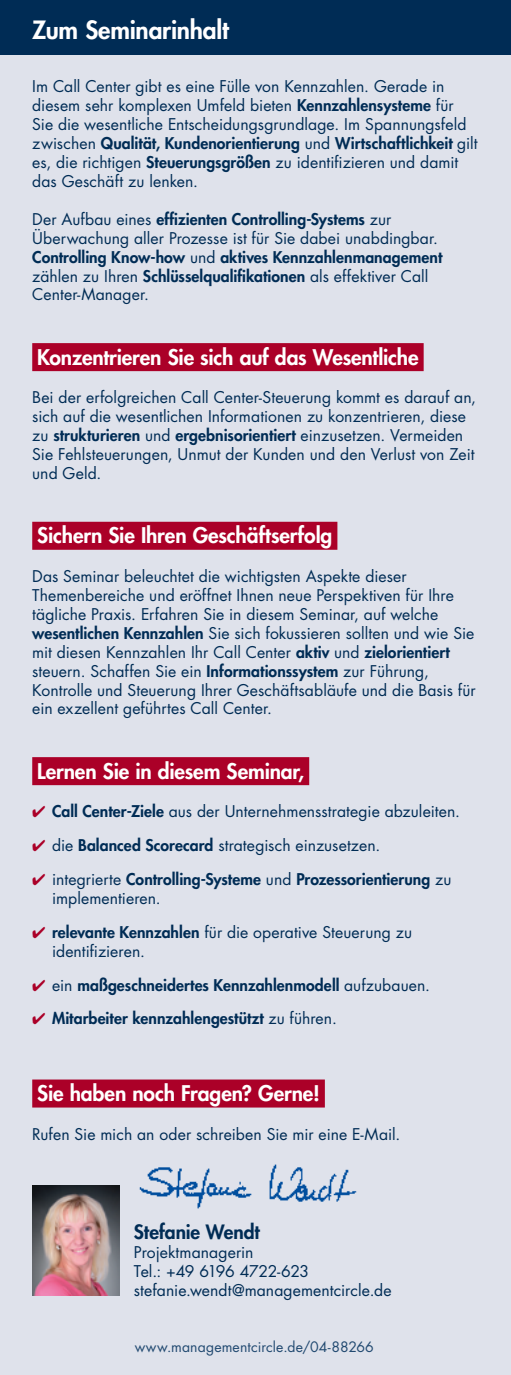
<style>
.page{position:relative;width:511px;height:1375px;background:#fff}
.page>*{position:absolute;margin:0;border:0;box-sizing:border-box;transform-origin:0 0}
.t1{font:800 24.5px "Futura Std";letter-spacing:-.01em;color:#fff}
.t2{font:800 21px "Futura Std";letter-spacing:-.005em;color:#fff}
.t3{font:800 19.25px "Futura Std";letter-spacing:-.005em;color:#002c55}
.t4{font:15.75px/18.9px "Futura Std";letter-spacing:.005em;color:#002c55}
.t5{font:800 15.75px/18.9px "Futura Std";letter-spacing:.005em;color:#002c55}
.t6{font:14px "Futura Std";letter-spacing:.01em;color:#224a71}
.s1{font-weight:800}
.s2{color:#ab0028}
.s3{font-weight:400}
</style>
<div class="page">
<div style="left:0;top:36px;width:511px;height:1338px;background:#dfe2eb"></div>
<div style="left:0;top:0;width:511px;height:55px;background:#002c55"></div>
<div style="left:32px;top:343px;width:392px;height:28px;background:#ab0028"></div>
<div style="left:32px;top:521px;width:305px;height:28px;background:#ab0028"></div>
<div style="left:32px;top:757px;width:277px;height:28px;background:#ab0028"></div>
<div style="left:32px;top:1079px;width:293px;height:28px;background:#ab0028"></div>
<img style="left:32px;top:1185px;width:87px;height:110px">
<img style="left:139px;top:1164px;width:218px;height:45px">
<h1 class="t1" style="left:32px;top:14px;width:198px">Zum Seminarinhalt</h1>
<p class="t4" style="left:32px;top:77px;width:447px">Im Call Center gibt es eine Fülle von Kennzahlen. Gerade in diesem sehr komplexen Umfeld bieten <span class="s1">Kennzahlensysteme</span> für Sie die wesentliche Entscheidungsgrundlage. Im Spannungsfeld zwischen <span class="s1">Qualität, Kundenorientierung</span> und <span class="s1">Wirtschaftlichkeit</span> gilt es, die richtigen <span class="s1">Steuerungsgrößen</span> zu identifizieren und damit das Geschäft zu lenken.</p>
<p class="t4" style="left:32px;top:210px;width:412px">Der Aufbau eines <span class="s1">effizienten Controlling-Systems</span> zur Überwachung aller Prozesse ist für Sie dabei unabdingbar.<br><span class="s1">Controlling Know-how</span> und <span class="s1">aktives Kennzahlenmanagement </span>zählen zu Ihren <span class="s1">Schlüsselqualifikationen</span> als effektiver Call Center-Manager.</p>
<h2 class="t2" style="left:37px;top:343px;width:383px">Konzentrieren Sie sich auf das Wesentliche</h2>
<p class="t4" style="left:32px;top:388px;width:445px">Bei der erfolgreichen Call Center-Steuerung kommt es darauf an, sich auf die wesentlichen Informationen zu konzentrieren, diese zu <span class="s1">strukturieren</span> und <span class="s1">ergebnisorientiert</span> einzusetzen. Vermeiden Sie Fehlsteuerungen, Unmut der Kunden und den Verlust von Zeit und Geld.</p>
<h2 class="t2" style="left:37px;top:522px;width:297px">Sichern Sie Ihren Geschäftserfolg</h2>
<p class="t4" style="left:32px;top:567px;width:445px">Das Seminar beleuchtet die wichtigsten Aspekte dieser Themenbereiche und eröffnet Ihnen neue Perspektiven für Ihre tägliche Praxis. Erfahren Sie in diesem Seminar, auf welche <span class="s1">wesentlichen Kennzahlen</span> Sie sich fokussieren sollten und wie Sie mit diesen Kennzahlen Ihr Call Center <span class="s1">aktiv</span> und <span class="s1">zielorientiert </span>steuern. Schaffen Sie ein <span class="s1">Informationssystem</span> zur Führung, Kontrolle und Steuerung Ihrer Geschäftsabläufe und die Basis für ein exzellent geführtes Call Center.</p>
<h2 class="t2" style="left:37px;top:757px;width:269px">Lernen Sie in diesem Seminar,</h2>
<p class="t4" style="left:32px;top:802px;width:429px"><span class="s2">✔</span> <span class="s1">Call Center-Ziele</span> aus der Unternehmensstrategie abzuleiten.</p>
<p class="t4" style="left:32px;top:836px;width:350px"><span class="s2">✔</span> die <span class="s1">Balanced Scorecard</span> strategisch einzusetzen.</p>
<p class="t5" style="left:52px;top:869px;width:401px;text-indent:-20px"><span class="s2">✔</span> <span class="s3">integrierte</span> Controlling-Systeme <span class="s3">und</span> Prozessorientierung <span class="s3">zu implementieren.</span></p>
<p class="t4" style="left:52px;top:922px;width:362px;text-indent:-20px"><span class="s2">✔</span> <span class="s1">relevante Kennzahlen</span> für die operative Steuerung zu identifizieren.</p>
<p class="t5" style="left:32px;top:975px;width:399px"><span class="s2">✔</span> <span class="s3">ein</span> maßgeschneidertes Kennzahlenmodell <span class="s3">aufzubauen.</span></p>
<p class="t5" style="left:32px;top:1008px;width:306px"><span class="s2">✔</span> Mitarbeiter kennzahlengestützt <span class="s3">zu führen.</span></p>
<h2 class="t2" style="left:37px;top:1079px;width:284px">Sie haben noch Fragen? Gerne!</h2>
<p class="t4" style="left:32px;top:1124px;width:370px">Rufen Sie mich an oder schreiben Sie mir eine E-Mail.</p>
<p class="t3" style="left:134px;top:1219px;width:127px">Stefanie Wendt</p>
<p class="t4" style="left:134px;top:1242px;width:259px">Projektmanagerin<br>Tel.: +49 6196 4722-623 stefanie.wendt@managementcircle.de</p>
<p class="t6" style="left:135px;top:1337px;width:241px">www.managementcircle.de/04-88266</p>
</div>
